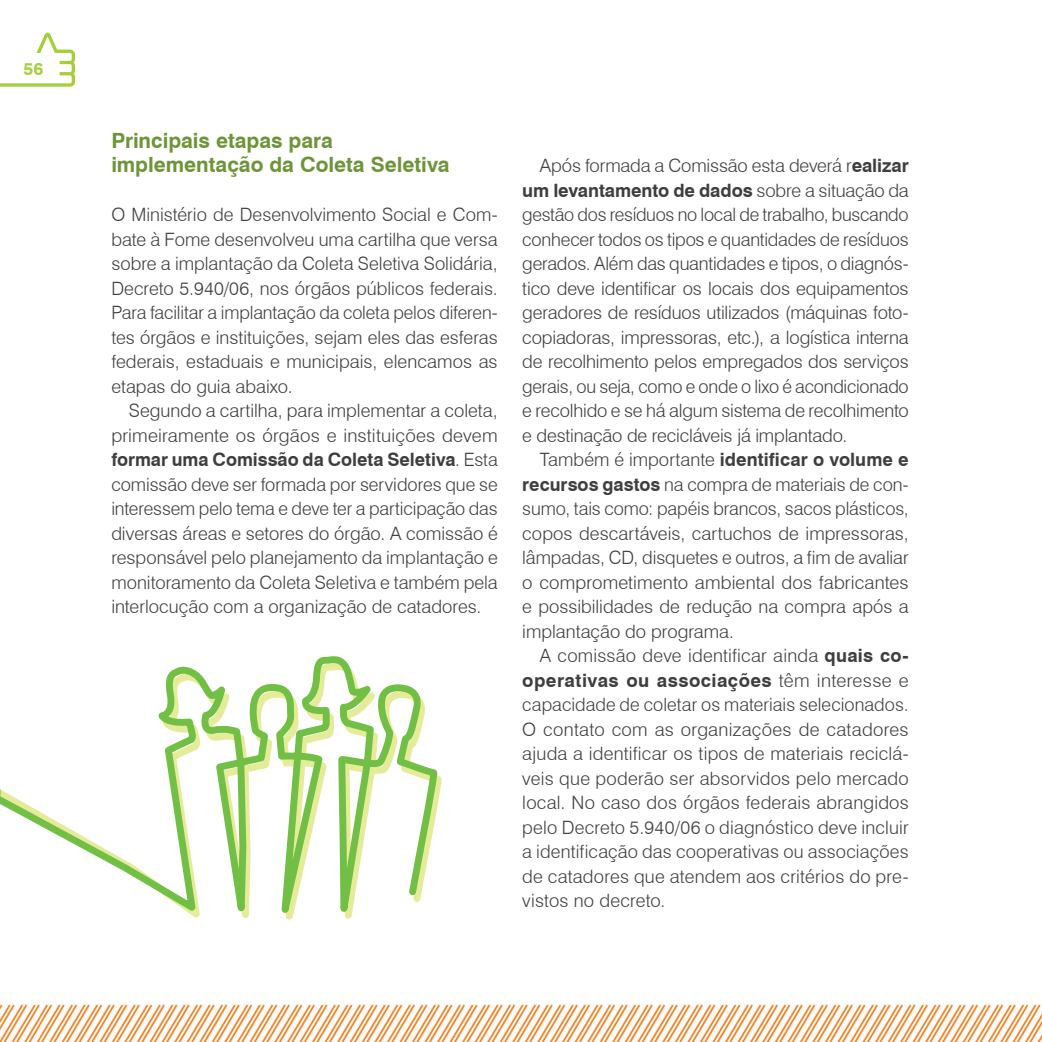
<style>
.page{position:relative;width:1042px;height:1042px;background:#fff}
.page>*{position:absolute;margin:0;border:0;box-sizing:border-box;transform-origin:0 0}
.t1{font:700 21px/24.5px "Swiss 721 BT";color:#6d9538}
.t2{font:300 18.38px/24.5px "Swiss 721 BT";color:#3e3e3f;text-align:justify}
.t3{font:700 17.5px "Swiss 721 BT";color:#a6ce39}
.s1{font-weight:700}
</style>
<div class="page">
<img style="left:0;top:1004px;width:1042px;height:38px">
<svg style="left:0;top:33px;width:75px;height:54px"></svg>
<svg style="left:0;top:769px;width:440px;height:245px"></svg>
<svg style="left:0;top:656px;width:435px;height:351px"></svg>
<svg style="left:0;top:778px;width:2px;height:29px"></svg>
<p class="t3" style="left:23px;top:58px;width:21px">56</p>
<p class="t1" style="left:111px;top:128px;width:340px">Principais etapas para implementação da Coleta Seletiva</p>
<p class="t2" style="left:111px;top:202px;width:388px">O Ministério de Desenvolvimento Social e Com&shy;bate à Fome desenvolveu uma cartilha que versa sobre a implantação da Coleta Seletiva Solidária, Decreto 5.940/06, nos órgãos públicos federais.<br>Para facilitar a implantação da coleta pelos diferen&shy;tes órgãos e instituições, sejam eles das esferas federais, estaduais e municipais, elencamos as etapas do guia abaixo.</p>
<p class="t2" style="left:111px;top:398px;width:388px;text-indent:17px">Segundo a cartilha, para implementar a coleta, primeiramente os órgãos e instituições devem <span class="s1">formar uma Comissão da Coleta Seletiva</span>. Esta comissão deve ser formada por servidores que se interessem pelo tema e deve ter a participação das diversas áreas e setores do órgão. A comissão é responsável pelo planejamento da implantação e monitoramento da Coleta Seletiva e também pela interlocução com a organização de catadores.</p>
<p class="t2" style="left:522px;top:153px;width:388px;text-indent:18px">Após formada a Comissão esta deverá r<span class="s1">ealizar um levantamento de dados</span> sobre a situação da gestão dos resíduos no local de trabalho, buscando conhecer todos os tipos e quantidades de resíduos gerados. Além das quantidades e tipos, o diagnós&shy;tico deve identificar os locais dos equipamentos geradores de resíduos utilizados (máquinas foto&shy;copiadoras, impressoras, etc.), a logística interna de recolhimento pelos empregados dos serviços gerais, ou seja, como e onde o lixo é acondicionado e recolhido e se há algum sistema de recolhimento e destinação de recicláveis já implantado.</p>
<p class="t2" style="left:522px;top:447px;width:388px;text-indent:17px">Também é importante <span class="s1">identificar o volume e recursos gastos</span> na compra de materiais de con&shy;sumo, tais como: papéis brancos, sacos plásticos, copos descartáveis, cartuchos de impressoras, lâmpadas, CD, disquetes e outros, a fim de avaliar o comprometimento ambiental dos fabricantes e possibilidades de redução na compra após a implantação do programa.</p>
<p class="t2" style="left:522px;top:643px;width:388px;text-indent:17px">A comissão deve identificar ainda <span class="s1">quais co&shy;operativas ou associações</span> têm interesse e capacidade de coletar os materiais selecionados.<br>O contato com as organizações de catadores ajuda a identificar os tipos de materiais reciclá&shy;veis que poderão ser absorvidos pelo mercado local. No caso dos órgãos federais abrangidos pelo Decreto 5.940/06 o diagnóstico deve incluir a identificação das cooperativas ou associações de catadores que atendem aos critérios do pre&shy;vistos no decreto.</p>
</div>
